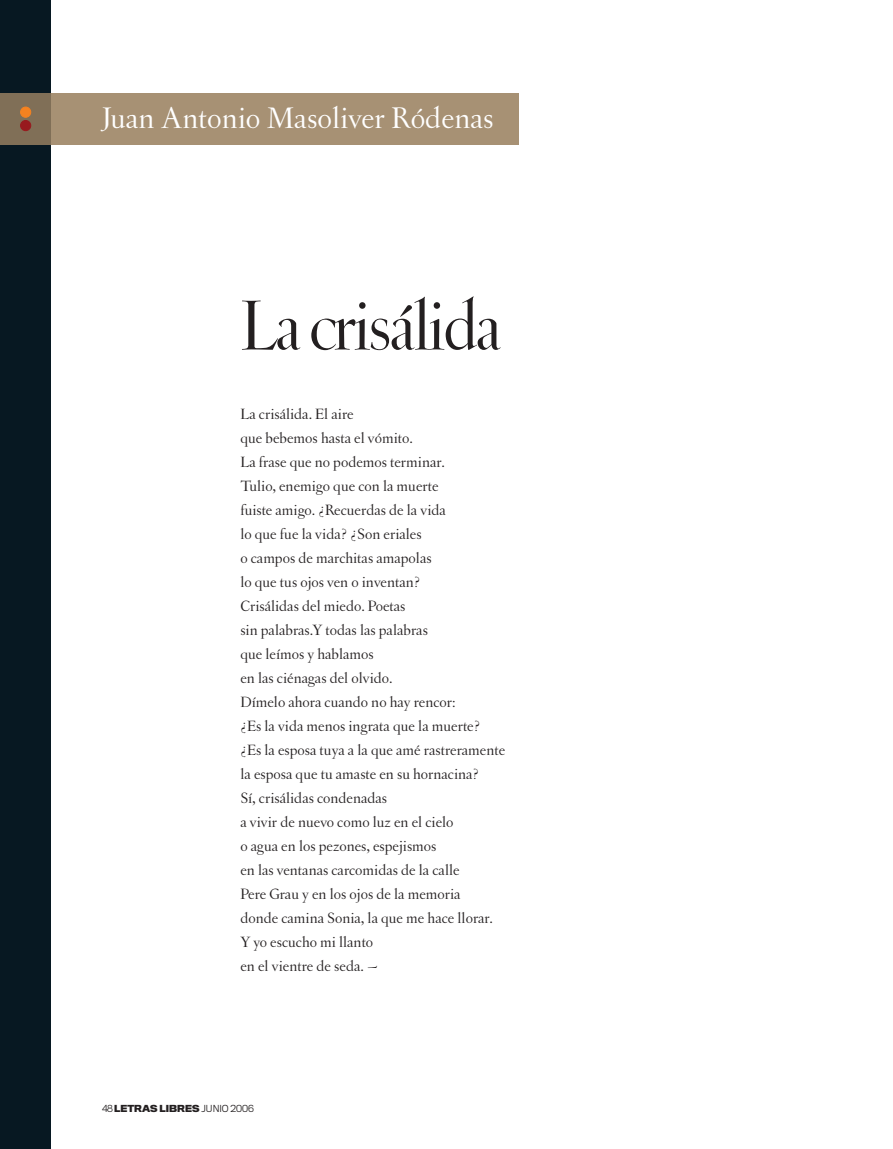
<style>
.page{position:relative;width:893px;height:1149px;background:#fff}
.page>*{position:absolute;margin:0;border:0;box-sizing:border-box;transform-origin:0 0}
.t1{font:75px "Letras Display";letter-spacing:-.02em;color:#231f20}
.t2{font:31.5px "Letras Oldstyle";color:#fff}
.t3{font:15.75px/24px "Letras Oldstyle";color:#231f20}
.t4{font:700 9px "Titling Gothic FB Normal";color:#231f20}
.s1{font-weight:300}
</style>
<div class="page">
<div style="left:0;top:0;width:51px;height:1148px;background:#071822"></div>
<div style="left:49px;top:93px;width:470px;height:52px;background:#a79174"></div>
<div style="left:0;top:93px;width:51px;height:52px;background:#806f57"></div>
<div style="left:21px;top:107px;width:10px;height:10px;background:#f58220;border-radius:50%"></div>
<div style="left:20px;top:107px;width:11px;height:10px;border:1px solid #f58220;border-radius:50%"></div>
<div style="left:21px;top:120px;width:10px;height:11px;background:#981a1e;border-radius:50%"></div>
<div style="left:20px;top:120px;width:11px;height:11px;border:1px solid #981a1e;border-radius:50%"></div>
<h2 class="t2" style="left:102px;top:100px;width:393px">Juan Antonio Masoliver Ródenas</h2>
<h1 class="t1" style="left:240px;top:284px;width:262px">La crisálida</h1>
<p class="t3" style="left:240px;top:401px;width:266px">La crisálida. El aire<br>que bebemos hasta el vómito.<br>La frase que no podemos terminar.<br>Tulio, enemigo que con la muerte<br>fuiste amigo. ¿Recuerdas de la vida<br>lo que fue la vida? ¿Son eriales<br>o campos de marchitas amapolas<br>lo que tus ojos ven o inventan?<br>Crisálidas del miedo. Poetas<br>sin palabras.Y todas las palabras<br>que leímos y hablamos<br>en las ciénagas del olvido.<br>Dímelo ahora cuando no hay rencor:<br>¿Es la vida menos ingrata que la muerte? ¿Es la esposa tuya a la que amé rastreramente la esposa que tu amaste en su hornacina?<br>Sí, crisálidas condenadas<br>a vivir de nuevo como luz en el cielo<br>o agua en los pezones, espejismos<br>en las ventanas carcomidas de la calle<br>Pere Grau y en los ojos de la memoria<br>donde camina Sonia, la que me hace llorar.<br>Y yo escucho mi llanto<br>en el vientre de seda. ~</p>
<p class="t4" style="left:102px;top:1101px;width:153px"><span class="s1">48</span> LETRAS LIBRES <span class="s1">JUNIO 2006</span></p>
</div>
